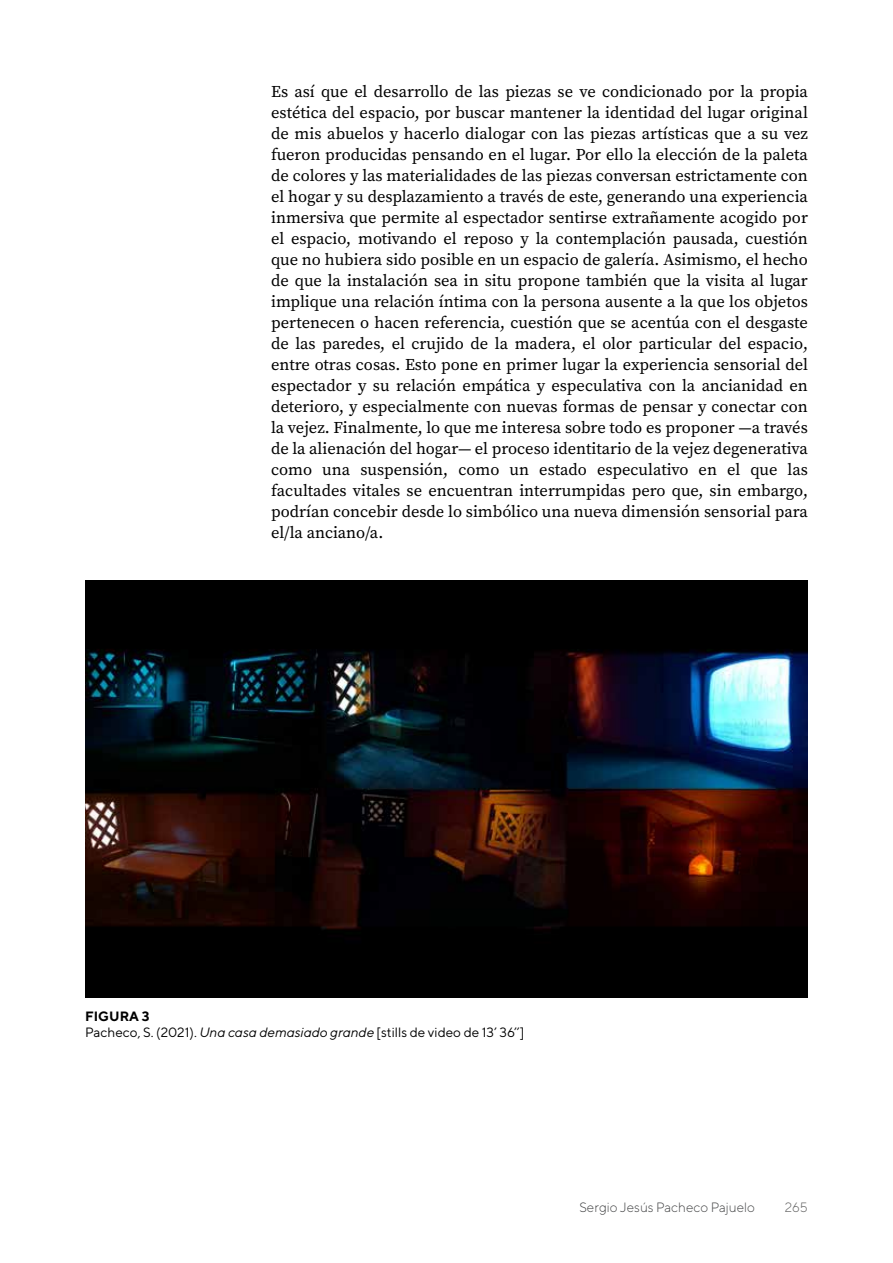
<style>
.page{position:relative;width:893px;height:1263px;background:#fff}
.page>*{position:absolute;margin:0;border:0;box-sizing:border-box;transform-origin:0 0}
.t1{font:16.5px/21px "Source Serif Pro";color:#000;text-align:justify}
.t2{font:13.5px/16.5px "TT Norms";color:#000}
.t3{font:300 13.5px "TT Norms";color:#414243}
.t4{font:300 13.5px "TT Norms";color:#616161}
.s1{font-weight:700}
.s2{font-style:italic}
</style>
<div class="page">
<img style="left:85px;top:580px;width:723px;height:417px">
<p class="t1" style="left:271px;top:81px;width:538px">Es así que el desarrollo de las piezas se ve condicionado por la propia estética del espacio, por buscar mantener la identidad del lugar original de mis abuelos y hacerlo dialogar con las piezas artísticas que a su vez fueron producidas pensando en el lugar. Por ello la elección de la paleta de colores y las materialidades de las piezas conversan estrictamente con el hogar y su desplazamiento a través de este, generando una experiencia inmersiva que permite al espectador sentirse extrañamente acogido por el espacio, motivando el reposo y la contemplación pausada, cuestión que no hubiera sido posible en un espacio de galería. Asimismo, el hecho de que la instalación sea in situ propone también que la visita al lugar implique una relación íntima con la persona ausente a la que los objetos pertenecen o hacen referencia, cuestión que se acentúa con el desgaste de las paredes, el crujido de la madera, el olor particular del espacio, entre otras cosas. Esto pone en primer lugar la experiencia sensorial del espectador y su relación empática y especulativa con la ancianidad en deterioro, y especialmente con nuevas formas de pensar y conectar con la vejez. Finalmente, lo que me interesa sobre todo es proponer ―a través de la alienación del hogar― el proceso identitario de la vejez degenerativa como una suspensión, como un estado especulativo en el que las facultades vitales se encuentran interrumpidas pero que, sin embargo, podrían concebir desde lo simbólico una nueva dimensión sensorial para el/la anciano/a.</p>
<p class="t2" style="left:85px;top:1007px;width:441px"><span class="s1">FIGURA 3<br></span>Pacheco, S. (2021). <span class="s2">Una casa demasiado grande</span> [stills de video de 13’ 36’’]</p>
<p class="t3" style="left:579px;top:1199px;width:177px">Sergio Jesús Pacheco Pajuelo</p>
<p class="t4" style="left:785px;top:1199px;width:25px">265</p>
</div>
